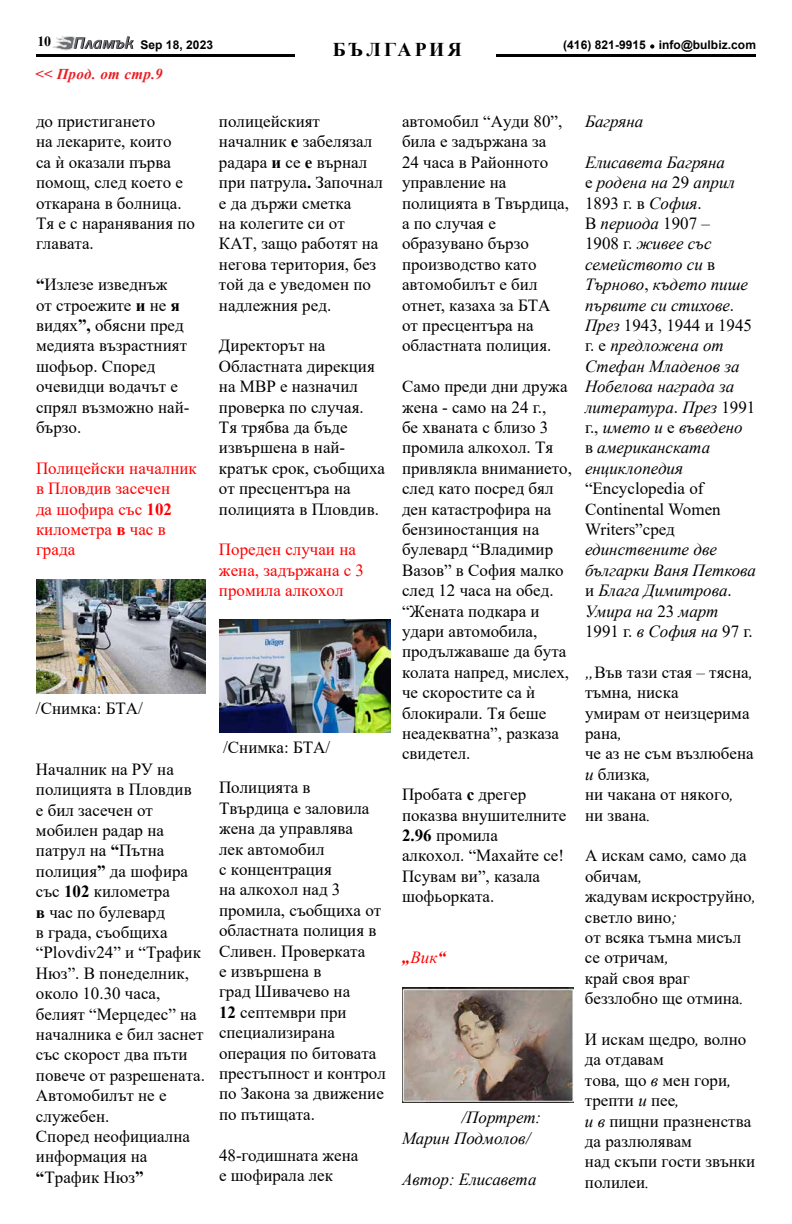
<style>
.page{position:relative;width:792px;height:1224px;background:#fff}
.page>*{position:absolute;margin:0;border:0;box-sizing:border-box;transform-origin:0 0}
.t1{font:700 19.5px "Times New Roman";letter-spacing:.16em;color:#000}
.t2{font:17px/20.4px "Times New Roman";color:#000}
.t3{font:italic 17px/20.4px "Times New Roman";color:#000}
.t4{font:17px/20.4px "Times New Roman";color:#f00}
.t5{font:italic 17px "Times New Roman";color:#f00}
.t6{font:italic 700 15px "Times New Roman";letter-spacing:.025em;color:#ed1d24}
.t7{font:700 14px "Times New Roman";color:#000}
.t8{font:700 12px "Arial";letter-spacing:.005em;color:#000}
.s1{font-weight:700}
.s2{font-style:normal}
.s3{font-style:italic}
</style>
<div class="page">
<svg style="left:52px;top:36px;width:82px;height:15px"></svg>
<svg style="left:650px;top:44px;width:4px;height:5px"></svg>
<hr style="left:36px;top:54px;width:720px;height:3px;background:#000">
<div style="left:296px;top:43px;width:200px;height:24px;background:#fff"></div>
<img style="left:36px;top:579px;width:170px;height:115px">
<img style="left:219px;top:620px;width:172px;height:112px">
<img style="left:402px;top:987px;width:172px;height:116px">
<p class="t7" style="left:38px;top:32px;width:15px">10</p>
<p class="t8" style="left:140px;top:37px;width:74px">Sep 18, 2023</p>
<p class="t8" style="left:563px;top:37px;width:194px">(416) 821-9915 info@bulbiz.com</p>
<p class="t1" style="left:333px;top:36px;width:131px">БЪЛГАРИЯ</p>
<p class="t6" style="left:35px;top:63px;width:129px">&lt;&lt; Прод. от стр.9</p>
<p class="t2" style="left:36px;top:111px;width:161px">до пристигането<br>на лекарите, които<br>са ѝ оказали първа помощ, след което е откарана в болница.<br>Тя е с наранявания по главата.</p>
<p class="t2" style="left:36px;top:274px;width:155px"><span class="s1">“</span>Излезе изведнъж<br>от строежите <span class="s1">и</span> не <span class="s1">я </span>видях<span class="s1">”,</span> обясни пред медията възрастният шофьор. Според очевидци водачът е спрял възможно най&shy;бързо.</p>
<p class="t4" style="left:36px;top:457px;width:162px">Полицейски началник в Пловдив засечен<br>да шофира със <span class="s1">102 </span>километра <span class="s1">в</span> час в града</p>
<p class="t2" style="left:219px;top:111px;width:165px">полицейският началник <span class="s1">е</span> забелязал радара <span class="s1">и</span> се <span class="s1">е</span> върнал при патрула<span class="s1">.</span> Започнал е да държи сметка<br>на колегите си от<br>КАТ, защо работят на негова територия, без той да е уведомен по надлежния ред.</p>
<p class="t2" style="left:219px;top:335px;width:168px">Директорът на<br>Областната дирекция на МВР е назначил проверка по случая.<br>Тя трябва да бъде извършена в най&shy;кратък срок, съобщиха от пресцентъра на полицията в Пловдив.</p>
<p class="t4" style="left:219px;top:539px;width:147px">Пореден случаи на жена, задържана с 3 промила алкохол</p>
<p class="t2" style="left:36px;top:697px;width:108px">/Снимка: БТА/</p>
<p class="t2" style="left:36px;top:758px;width:171px">Началник на РУ на полицията в Пловдив<br>е бил засечен от мобилен радар на патрул на <span class="s1">“</span>Пътна полиция<span class="s1">”</span> да шофира със <span class="s1">102</span> километра<br><span class="s1">в</span> час по булевард<br>в града, съобщиха “Plovdiv24” и “Трафик<br>Нюз”. В понеделник, около 10.30 часа, белият “Мерцедес” на началника е бил заснет със скорост два пъти повече от разрешената.<br>Автомобилът не е служебен.<br>Според неофициална информация на <span class="s1">“</span>Трафик Нюз<span class="s1">”</span></p>
<p class="t2" style="left:223px;top:736px;width:108px">/Снимка: БТА/</p>
<p class="t2" style="left:219px;top:777px;width:168px">Полицията в<br>Твърдица е заловила жена да управлява<br>лек автомобил<br>с концентрация<br>на алкохол над 3 промила, съобщиха от областната полиция в<br>Сливен. Проверката<br>е извършена в<br>град Шивачево на<br><span class="s1">12</span> септември при специализирана операция по битовата престъпност и контрол по Закона за движение по пътищата.</p>
<p class="t2" style="left:219px;top:1144px;width:141px">48-годишната жена е шофирала лек</p>
<p class="t2" style="left:402px;top:111px;width:169px">автомобил “Ауди 80”, била е задържана за<br>24 часа в Районното управление на полицията в Твърдица, а по случая е образувано бързо производство като автомобилът е бил отнет, казаха за БТА от пресцентъра на областната полиция.</p>
<p class="t2" style="left:402px;top:376px;width:171px">Само преди дни дружа жена - само на 24 г.,<br>бе хваната с близо 3 промила алкохол. Тя привлякла вниманието, след като посред бял ден катастрофира на бензиностанция на булевард “Владимир<br>Вазов” в София малко след 12 часа на обед. “Жената подкара и удари автомобила, продължаваше да бута колата напред, мислех, че скоростите са ѝ блокирали. Тя беше неадекватна”, разказа свидетел.</p>
<p class="t2" style="left:402px;top:784px;width:166px">Пробата <span class="s1">с</span> дрегер показва внушителните<br><span class="s1">2.96</span> промила<br>алкохол. “Махайте се!<br>Псувам ви”, казала шофьорката.</p>
<p class="t5" style="left:402px;top:946px;width:45px"><span class="s1">„</span>Вик<span class="s1">“</span></p>
<p class="t3" style="left:402px;top:1107px;width:141px;text-indent:60px">/Портрет:<br>Марин Подмолов/</p>
<p class="t3" style="left:402px;top:1168px;width:136px">Автор: Елисавета</p>
<p class="t3" style="left:585px;top:111px;width:60px">Багряна</p>
<p class="t3" style="left:585px;top:152px;width:172px">Елисавета Багряна<br><span class="s2">е</span> родена на <span class="s2">29</span> април<br><span class="s2">1893 г. в</span> София<span class="s2">.<br>В</span> периода <span class="s2">1907 –<br>1908 г.</span> живее със семейството си <span class="s2">в<br></span>Търново<span class="s2">,</span> където пише първите си стихове<span class="s2">.<br></span>През <span class="s2">1943, 1944 и 1945 г. е</span> предложена от<br>Стефан Младенов за<br>Нобелова награда за литература<span class="s2">.</span> През <span class="s2">1991 г.,</span> името и <span class="s2">е</span> въведено<br><span class="s2">в</span> американската енциклопедия</p>
<p class="t2" style="left:585px;top:478px;width:137px">“Encyclopedia of<br>Continental Women<br>Writers”сред</p>
<p class="t3" style="left:585px;top:539px;width:173px">единствените две българки Ваня Петкова <span class="s2">и</span> Блага Димитрова<span class="s2">.<br></span>Умира на <span class="s2">23</span> март<br><span class="s2">1991 г.</span> в София на <span class="s2">97 г.</span></p>
<p class="t2" style="left:585px;top:661px;width:170px"><span class="s3">„</span>Във тази стая <span class="s3">–</span> тясна<span class="s3">, </span>тъмна<span class="s3">,</span> ниска<br>умирам от неизцерима рана<span class="s3">,<br></span>че аз не съм възлюбена <span class="s3">и</span> близка<span class="s3">,<br></span>ни чакана от някого<span class="s3">, </span>ни звана<span class="s3">.</span></p>
<p class="t2" style="left:585px;top:845px;width:173px">А искам само<span class="s3">,</span> само да обичам<span class="s3">,<br></span>жадувам искроструйно<span class="s3">, </span>светло вино<span class="s3">;<br></span>от всяка тъмна мисъл се отричам<span class="s3">,<br></span>край своя враг беззлобно ще отмина<span class="s3">.</span></p>
<p class="t2" style="left:585px;top:1029px;width:172px">И искам щедро<span class="s3">,</span> волно да отдавам<br>това<span class="s3">,</span> що <span class="s3">в</span> мен гори<span class="s3">, </span>трепти <span class="s3">и</span> пее<span class="s3">,<br>и в</span> пищни празненства да разлюлявам<br>над скъпи гости звънки полилеи<span class="s3">.</span></p>
</div>
